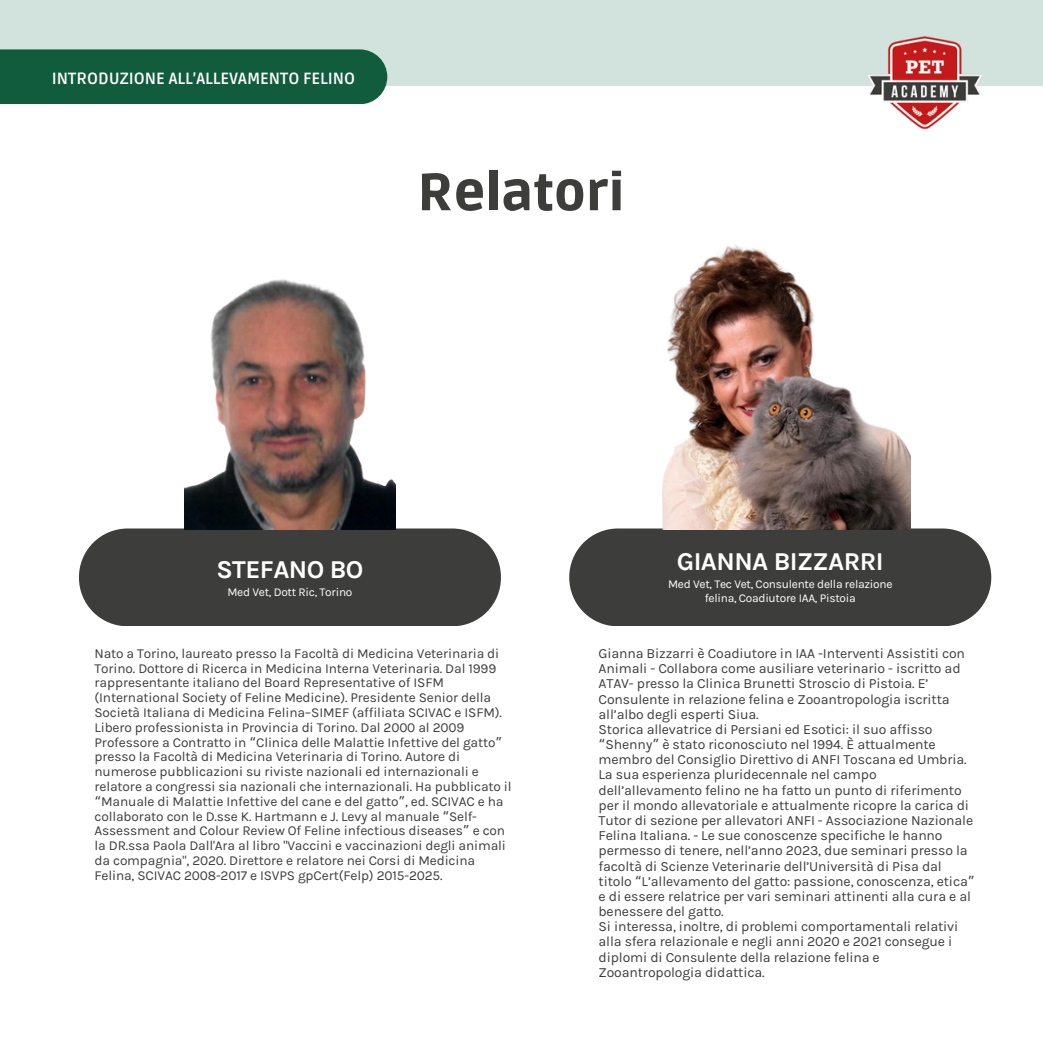
<style>
.page{position:relative;width:1043px;height:1043px;background:#fff}
.page>*{position:absolute;margin:0;border:0;box-sizing:border-box;transform-origin:0 0}
.t1{font:900 51.98px "Ruda";color:#3d3d3c}
.t2{font:700 25.72px "Karla";letter-spacing:-.025em;color:#fff}
.t3{font:700 16.1px "Ruda";color:#fff}
.t4{font:14px/15.2px "Karla";letter-spacing:-.01em;color:#3d3d3c}
.t5{font:13.65px/14.7px "Karla";letter-spacing:-.01em;color:#3d3d3c}
.t6{font:11.9px/13.8px "Karla";letter-spacing:-.025em;color:#fff;text-align:center}
.s1{font-family:"Noto Sans Gurmukhi"}
</style>
<div class="page">
<div style="left:0;top:0;width:1042px;height:85px;background:#d2e2dd"></div>
<img style="left:868px;top:36px;width:114px;height:94px">
<div style="left:0;top:49px;width:387px;height:55px;background:#115c3d"></div>
<div style="left:79px;top:528px;width:422px;height:98px;background:#3d3d3c"></div>
<div style="left:569px;top:528px;width:421px;height:98px;background:#3d3d3c"></div>
<img style="left:184px;top:279px;width:211px;height:250px">
<img style="left:616px;top:245px;width:294px;height:285px">
<p class="t3" style="left:52px;top:69px;width:305px">INTRODUZIONE ALL’ALLEVAMENTO FELINO</p>
<h1 class="t1" style="left:417px;top:162px;width:209px">Relatori</h1>
<h2 class="t2" style="left:216px;top:554px;width:148px">STEFANO BO</h2>
<p class="t6" style="left:227px;top:585px;width:126px">Med Vet, Dott Ric, Torino</p>
<h2 class="t2" style="left:676px;top:546px;width:208px">GIANNA BIZZARRI</h2>
<p class="t6" style="left:667px;top:577px;width:226px">Med Vet, Tec Vet, Consulente della relazione felina, Coadiutore IAA, Pistoia</p>
<p class="t5" style="left:94px;top:645px;width:418px">Nato a Torino, laureato presso la Facoltà di Medicina Veterinaria di Torino. Dottore di Ricerca in Medicina Interna Veterinaria. Dal 1999 rappresentante italiano del Board Representative of ISFM (International Society of Feline Medicine). Presidente Senior della Società Italiana di Medicina Felina–SIMEF (affiliata SCIVAC e ISFM).<br>Libero professionista in Provincia di Torino. Dal 2000 al 2009<br>Professore a Contratto in <span class="s1">“</span>Clinica delle Malattie Infettive del gatto<span class="s1">” </span>presso la Facoltà di Medicina Veterinaria di Torino. Autore di numerose pubblicazioni su riviste nazionali ed internazionali e relatore a congressi sia nazionali che internazionali. Ha pubblicato il <span class="s1">“</span>Manuale di Malattie Infettive del cane e del gatto<span class="s1">”</span>, ed. SCIVAC e ha collaborato con le D.sse K. Hartmann e J. Levy al manuale <span class="s1">“</span>Self-Assessment and Colour Review Of Feline infectious diseases<span class="s1">”</span> e con la DR.ssa Paola Dall'Ara al libro "Vaccini e vaccinazioni degli animali da compagnia", 2020. Direttore e relatore nei Corsi di Medicina Felina, SCIVAC 2008-2017 e ISVPS gpCert(Felp) 2015-2025.</p>
<p class="t4" style="left:598px;top:645px;width:377px">Gianna Bizzarri è Coadiutore in IAA -Interventi Assistiti con Animali - Collabora come ausiliare veterinario - iscritto ad ATAV- presso la Clinica Brunetti Stroscio di Pistoia. E’ Consulente in relazione felina e Zooantropologia iscritta all’albo degli esperti Siua.<br>Storica allevatrice di Persiani ed Esotici: il suo affisso <span class="s1">“</span>Shenny<span class="s1">”</span> è stato riconosciuto nel 1994. È attualmente membro del Consiglio Direttivo di ANFI Toscana ed Umbria.<br>La sua esperienza pluridecennale nel campo dell’allevamento felino ne ha fatto un punto di riferimento per il mondo allevatoriale e attualmente ricopre la carica di Tutor di sezione per allevatori ANFI - Associazione Nazionale Felina Italiana. - Le sue conoscenze specifiche le hanno permesso di tenere, nell’anno 2023, due seminari presso la facoltà di Scienze Veterinarie dell’Università di Pisa dal titolo <span class="s1">“</span>L’allevamento del gatto: passione, conoscenza, etica<span class="s1">” </span>e di essere relatrice per vari seminari attinenti alla cura e al benessere del gatto.<br>Si interessa, inoltre, di problemi comportamentali relativi alla sfera relazionale e negli anni 2020 e 2021 consegue i diplomi di Consulente della relazione felina e Zooantropologia didattica.</p>
</div>
